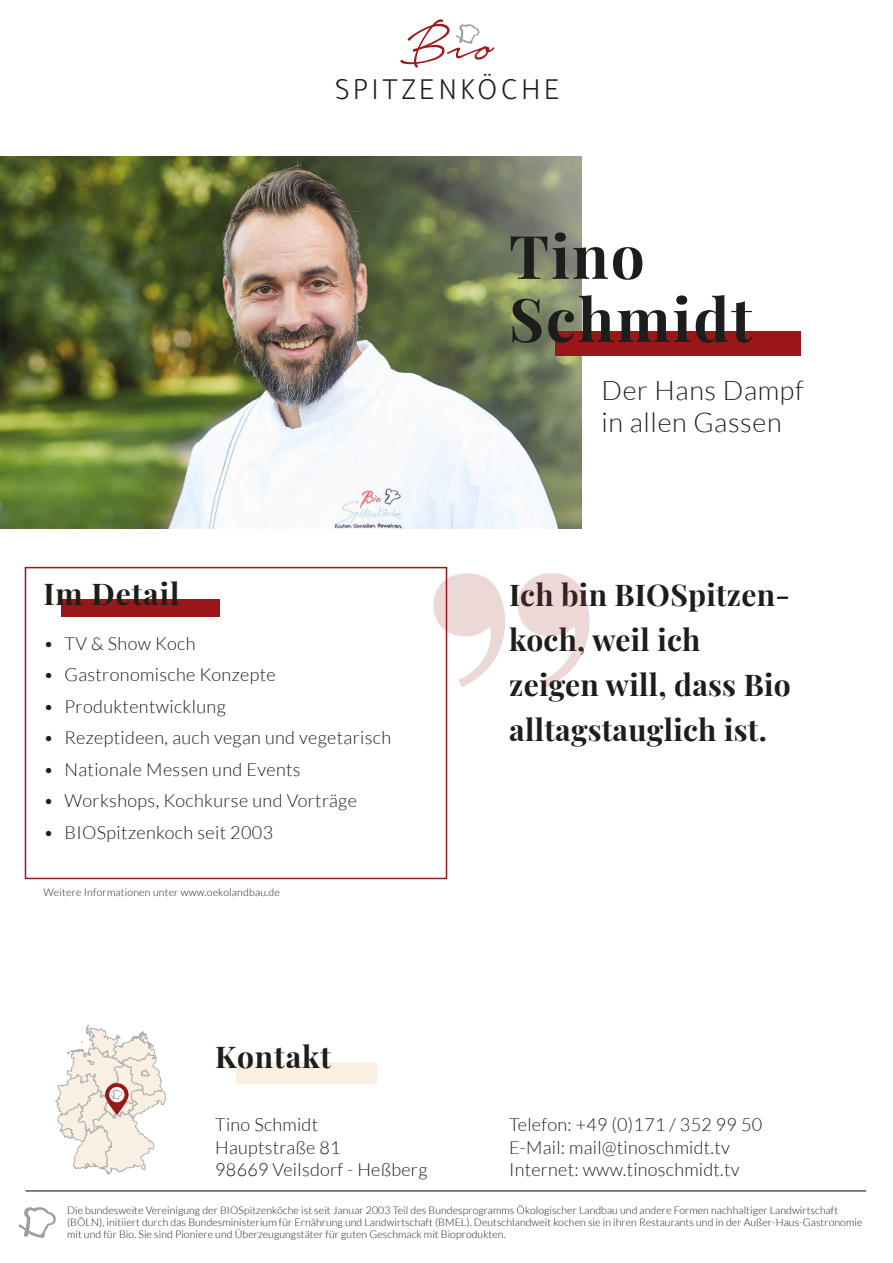
<style>
.page{position:relative;width:893px;height:1263px;background:#fff}
.page>*{position:absolute;margin:0;border:0;box-sizing:border-box;transform-origin:0 0}
.t1{font:700 410.25px "Playfair Display";color:#a53b3b}
.t2{font:700 60px/63px "Playfair Display";letter-spacing:.035em;color:#1d1d1b}
.t3{font:300 31.05px "Tajawal";letter-spacing:.1em;color:#1d1d1b}
.t4{font:700 30px/45px "Playfair Display";letter-spacing:.01em;color:#1d1d1b}
.t5{font:700 30px "Playfair Display";letter-spacing:.03em;color:#1d1d1b}
.t6{font:300 27px/32.4px "Lato";letter-spacing:.025em;color:#1d1d1b}
.t7{font:300 18px/22.5px "Lato";letter-spacing:.02em;color:#1d1d1b}
.t8{font:300 10.5px/12px "Lato";letter-spacing:.01em;color:#1d1d1b}
</style>
<div class="page">
<div style="left:236px;top:1063px;width:141px;height:21px;background:#f9efe2"></div>
<svg style="left:55px;top:1025px;width:111px;height:149px"></svg>
<svg style="left:18px;top:1207px;width:38px;height:31px"></svg>
<hr style="left:25px;top:1191px;width:841px;height:1px;background:#000">
<img style="left:0;top:156px;width:582px;height:372px">
<div style="left:555px;top:331px;width:245px;height:24px;background:#9b1618"></div>
<svg style="left:24px;top:566px;width:424px;height:314px"></svg>
<svg style="left:400px;top:19px;width:94px;height:49px"></svg>
<h3 class="t3" style="left:335px;top:69px;width:227px">SPITZENKÖCHE</h3>
<h2 class="t2" style="left:509px;top:220px;width:245px">Tino<br>Schmidt</h2>
<h3 class="t6" style="left:601px;top:374px;width:204px">Der Hans Dampf in allen Gassen</h3>
<h3 class="t5" style="left:43px;top:570px;width:137px">Im Detail</h3>
<h3 class="t7" style="left:43px;top:632px;width:154px">• TV &amp; Show Koch</h3>
<h3 class="t7" style="left:43px;top:663px;width:234px">• Gastronomische Konzepte</h3>
<h3 class="t7" style="left:43px;top:695px;width:184px">• Produktentwicklung</h3>
<h3 class="t7" style="left:43px;top:726px;width:349px">• Rezeptideen, auch vegan und vegetarisch</h3>
<h3 class="t7" style="left:43px;top:758px;width:259px">• Nationale Messen und Events</h3>
<h3 class="t7" style="left:43px;top:789px;width:315px">• Workshops, Kochkurse und Vorträge</h3>
<h3 class="t7" style="left:43px;top:821px;width:231px">• BIOSpitzenkoch seit 2003</h3>
<p class="t8" style="left:43px;top:886px;width:238px">Weitere Informationen unter www.oekolandbau.de</p>
<h1 class="t1" style="left:413px;top:154px;width:197px">„</h1>
<h3 class="t4" style="left:509px;top:570px;width:283px">Ich bin BIOSpitzen&shy;koch, weil ich zeigen will, dass Bio alltagstauglich ist.</h3>
<h3 class="t5" style="left:215px;top:1033px;width:117px">Kontakt</h3>
<h3 class="t7" style="left:215px;top:1113px;width:214px">Tino Schmidt<br>Hauptstraße 81<br>98669 Veilsdorf - Heßberg</h3>
<h3 class="t7" style="left:509px;top:1113px;width:255px">Telefon: +49 (0)171 / 352 99 50<br>E-Mail: mail@tinoschmidt.tv<br>Internet: www.tinoschmidt.tv</h3>
<p class="t8" style="left:67px;top:1204px;width:797px">Die bundesweite Vereinigung der BIOSpitzenköche ist seit Januar 2003 Teil des Bundesprogramms Ökologischer Landbau und andere Formen nachhaltiger Landwirtschaft (BÖLN), initiiert durch das Bundesministerium für Ernährung und Landwirtschaft (BMEL). Deutschlandweit kochen sie in ihren Restaurants und in der Außer-Haus-Gastronomie mit und für Bio. Sie sind Pioniere und Überzeugungstäter für guten Geschmack mit Bioprodukten.</p>
</div>
